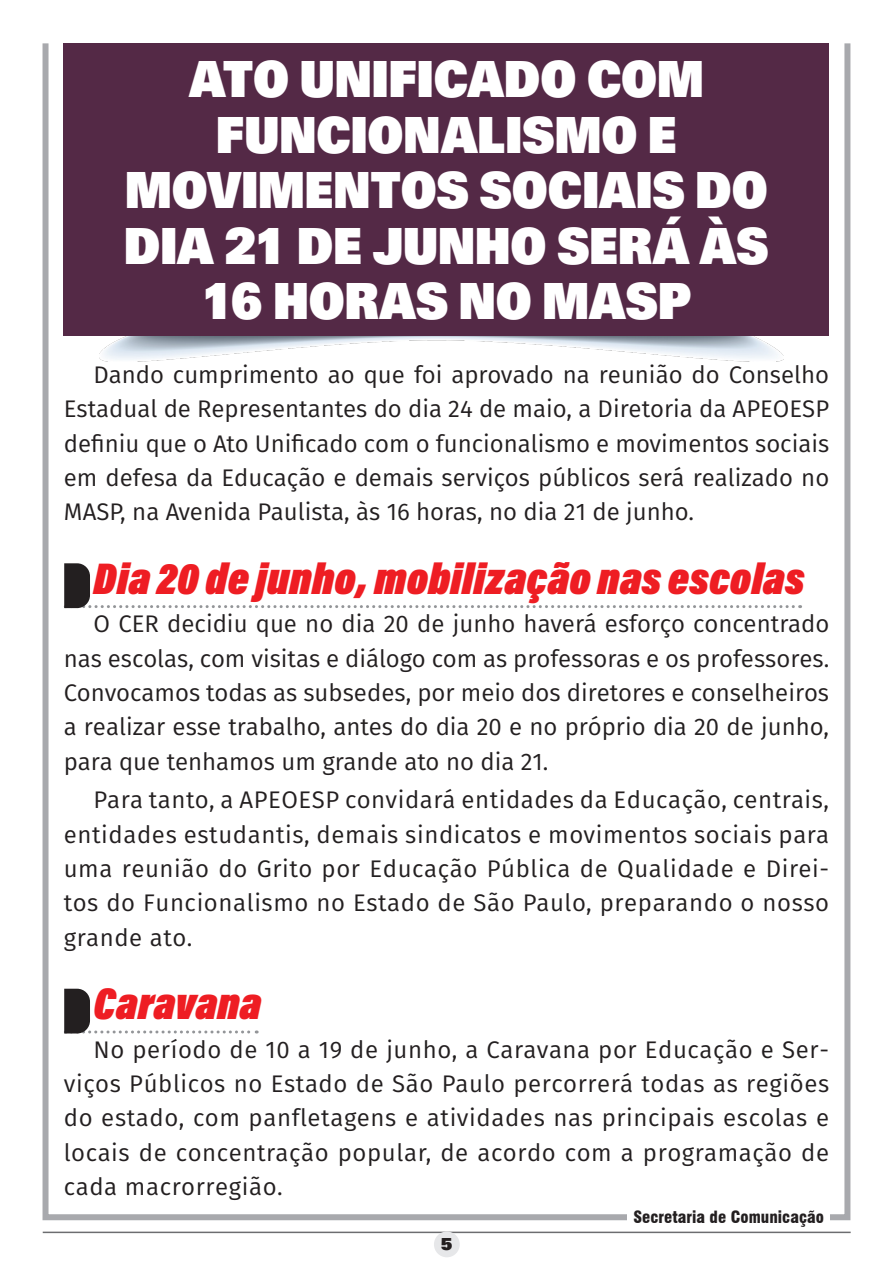
<style>
.page{position:relative;width:893px;height:1263px;background:#fff}
.page>*{position:absolute;margin:0;border:0;box-sizing:border-box;transform-origin:0 0}
.Título1{font:700 54px/55.3px "U001 DOT Ultr";color:#fff;text-align:center;scale:.9 1}
.Subtítulo_2{font:italic 900 45px "Acumin Pro Cond";color:#ee1d23}
.Corpo_do_texto{font:24px/34.3px "Fira Sans";color:#231f20;text-align:justify}
.t1{font:700 18px "U001 DOT Ultr";color:#231f20}
.t2{font:900 condensed 16.5px "Swiss 721 BT";color:#231f20}
</style>
<div class="page">
<div style="left:43px;top:40px;width:807px;height:1180px;border:6px solid #a8a9ad"></div>
<hr style="left:43px;top:1231px;width:808px;height:2px;background:#6c6d70">
<div style="left:434px;top:1231px;width:26px;height:26px;background:#e6e7e9;border-radius:50%"></div>
<div style="left:628px;top:1209px;width:202px;height:18px;background:#fff"></div>
<img style="left:100px;top:336px;width:683px;height:25px">
<div style="left:64px;top:43px;width:765px;height:293px;background:#542946"></div>
<svg style="left:64px;top:563px;width:737px;height:45px"></svg>
<svg style="left:64px;top:989px;width:193px;height:44px"></svg>
<p class="Título1" style="left:124px;top:51px;width:718px">ATO UNIFICADO COM<br>FUNCIONALISMO E<br>MOVIMENTOS SOCIAIS DO<br>DIA 21 DE JUNHO SERÁ ÀS<br>16 HORAS NO MASP</p>
<p class="Corpo_do_texto" style="left:64px;top:357px;width:767px;text-indent:30px">Dando cumprimento ao que foi aprovado na reunião do Conselho Estadual de Representantes do dia 24 de maio, a Diretoria da APEOESP definiu que o Ato Unificado com o funcionalismo e movimentos sociais em defesa da Educação e demais serviços públicos será realizado no MASP, na Avenida Paulista, às 16 horas, no dia 21 de junho.</p>
<p class="Subtítulo_2" style="left:94px;top:550px;width:713px">Dia 20 de junho, mobilização nas escolas</p>
<p class="Corpo_do_texto" style="left:64px;top:606px;width:767px;text-indent:30px">O CER decidiu que no dia 20 de junho haverá esforço concentrado nas escolas, com visitas e diálogo com as professoras e os professores.<br>Convocamos todas as subsedes, por meio dos diretores e conselheiros a realizar esse trabalho, antes do dia 20 e no próprio dia 20 de junho, para que tenhamos um grande ato no dia 21.</p>
<p class="Corpo_do_texto" style="left:64px;top:782px;width:767px;text-indent:30px">Para tanto, a APEOESP convidará entidades da Educação, centrais, entidades estudantis, demais sindicatos e movimentos sociais para uma reunião do Grito por Educação Pública de Qualidade e Direi&shy;tos do Funcionalismo no Estado de São Paulo, preparando o nosso grande ato.</p>
<p class="Subtítulo_2" style="left:94px;top:975px;width:170px">Caravana</p>
<p class="Corpo_do_texto" style="left:64px;top:1032px;width:767px;text-indent:30px">No período de 10 a 19 de junho, a Caravana por Educação e Ser&shy;viços Públicos no Estado de São Paulo percorrerá todas as regiões do estado, com panfletagens e atividades nas principais escolas e locais de concentração popular, de acordo com a programação de cada macrorregião.</p>
<p class="t1" style="left:441px;top:1233px;width:13px">5</p>
<p class="t2" style="left:633px;top:1207px;width:192px">Secretaria de Comunicação</p>
</div>
